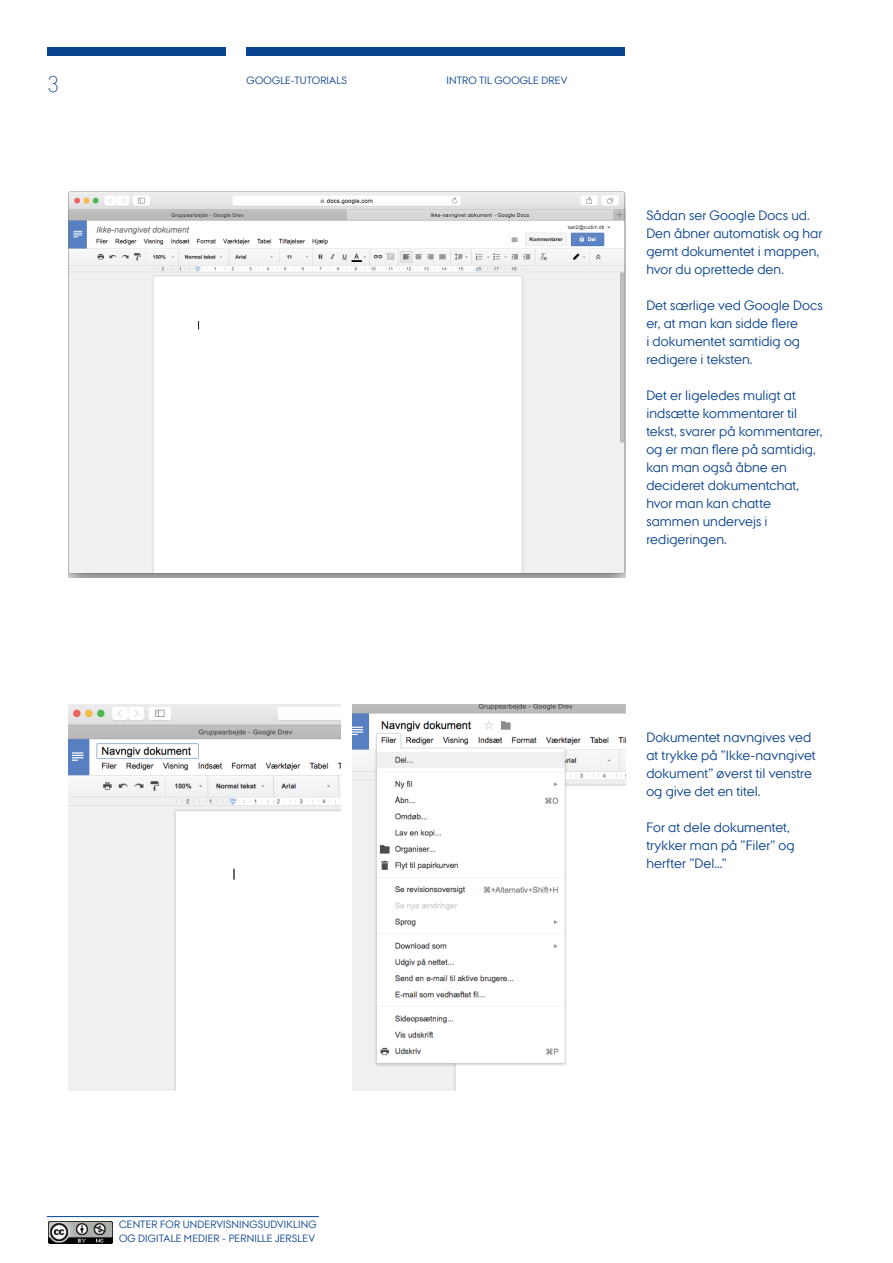
<style>
.page{position:relative;width:893px;height:1263px;background:#fff}
.page>*{position:absolute;margin:0;border:0;box-sizing:border-box;transform-origin:0 0}
.t1{font:300 22.5px "AU Passata";color:#09428e}
.t2{font:13.5px/18px "AU Passata";letter-spacing:.005em;color:#09428e}
.t3{font:10.5px/13.5px "AU Passata";letter-spacing:.015em;color:#09428e}
</style>
<div class="page">
<hr style="left:47px;top:1216px;width:272px;height:1px;background:#09428e">
<div style="left:47px;top:47px;width:178px;height:8px;background:#09428e"></div>
<div style="left:247px;top:47px;width:378px;height:8px;background:#09428e"></div>
<img style="left:49px;top:1221px;width:64px;height:22px">
<img style="left:68px;top:191px;width:557px;height:386px">
<img style="left:68px;top:704px;width:272px;height:386px">
<img style="left:353px;top:704px;width:272px;height:386px">
<h1 class="t1" style="left:47px;top:71px;width:14px">3</h1>
<p class="t3" style="left:247px;top:73px;width:102px">GOOGLE-TUTORIALS</p>
<p class="t3" style="left:446px;top:73px;width:122px">INTRO TIL GOOGLE DREV</p>
<p class="t2" style="left:646px;top:206px;width:178px">Sådan ser Google Docs ud.<br>Den åbner automatisk og har gemt dokumentet i mappen, hvor du oprettede den.</p>
<p class="t2" style="left:646px;top:296px;width:178px">Det særlige ved Google Docs er, at man kan sidde flere<br>i dokumentet samtidig og redigere i teksten.</p>
<p class="t2" style="left:646px;top:386px;width:178px">Det er ligeledes muligt at indsætte kommentarer til tekst, svarer på kommentarer, og er man flere på samtidig, kan man også åbne en decideret dokumentchat, hvor man kan chatte sammen undervejs i redigeringen.</p>
<p class="t2" style="left:646px;top:728px;width:171px">Dokumentet navngives ved at trykke på ”Ikke-navngivet dokument” øverst til venstre og give det en titel.</p>
<p class="t2" style="left:646px;top:818px;width:150px">For at dele dokumentet, trykker man på ”Filer” og herfter ”Del...”</p>
<p class="t3" style="left:119px;top:1218px;width:199px">CENTER FOR UNDERVISNINGSUDVIKLING<br>OG DIGITALE MEDIER - PERNILLE JERSLEV</p>
</div>
